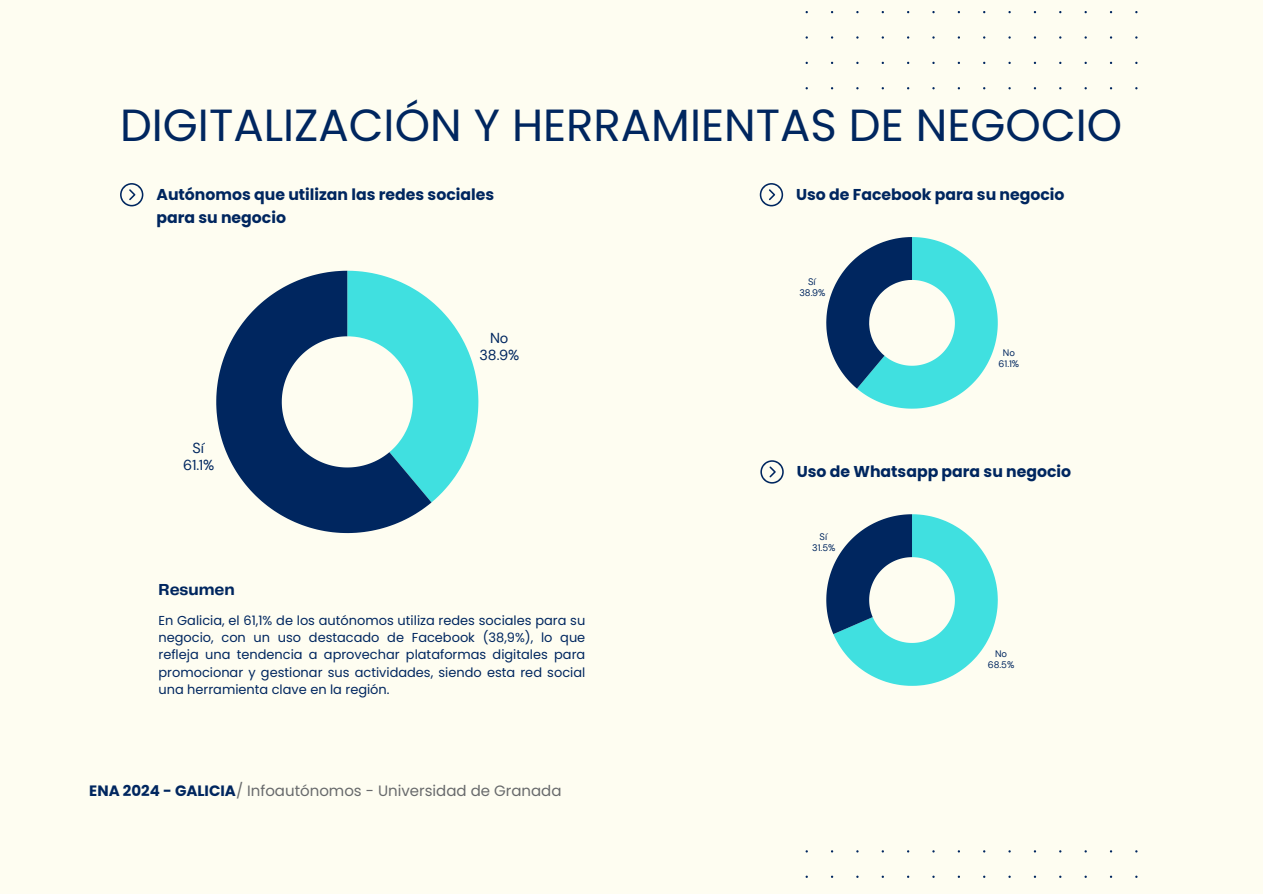
<style>
.page{position:relative;width:1263px;height:894px;background:#fff}
.page>*{position:absolute;margin:0;border:0;box-sizing:border-box;transform-origin:0 0}
.t1{font:45px "Poppins";color:#00265f}
.t2{font:700 16.5px "Telegraf";color:#00265f}
.t3{font:700 15.75px/22.5px "Poppins";color:#00265f}
.t4{font:15px "Poppins";color:#686a6c}
.t5{font:14.4px/17px "DM Sans";color:#00265f;text-align:center}
.t6{font:12.9px/17.2px "Poppins";color:#00265f;text-align:justify}
.t7{font:9.45px/11.1px "DM Sans";color:#00265f;text-align:center}
.s1{font-weight:700;color:#00265f}
</style>
<div class="page">
<div style="left:0;top:0;width:1263px;height:893px;background:#fefdf1"></div>
<svg style="left:431px;top:301px;width:47px;height:201px"></svg>
<svg style="left:216px;top:271px;width:215px;height:262px"></svg>
<svg style="left:826px;top:237px;width:172px;height:171px"></svg>
<svg style="left:826px;top:514px;width:172px;height:171px"></svg>
<svg style="left:120px;top:183px;width:23px;height:23px"></svg>
<svg style="left:760px;top:183px;width:23px;height:23px"></svg>
<svg style="left:760px;top:460px;width:24px;height:23px"></svg>
<h1 class="t1" style="left:120px;top:99px;width:1004px">DIGITALIZACIÓN Y HERRAMIENTAS DE NEGOCIO</h1>
<p class="t3" style="left:156px;top:183px;width:339px">Autónomos que utilizan las redes sociales para su negocio</p>
<p class="t3" style="left:796px;top:183px;width:270px">Uso de Facebook para su negocio</p>
<p class="t5" style="left:183px;top:439px;width:33px">Sí<br>61.1%</p>
<p class="t5" style="left:479px;top:329px;width:41px">No<br>38.9%</p>
<p class="t2" style="left:159px;top:577px;width:78px">Resumen</p>
<p class="t6" style="left:159px;top:611px;width:428px">En Galicia, el 61,1% de los autónomos utiliza redes sociales para su negocio, con un uso destacado de Facebook (38,9%), lo que refleja una tendencia a aprovechar plataformas digitales para promocionar y gestionar sus actividades, siendo esta red social una herramienta clave en la región.</p>
<p class="t4" style="left:89px;top:782px;width:474px"><span class="s1">ENA 2024 - GALICIA</span>/ Infoautónomos - Universidad de Granada</p>
<p class="t7" style="left:799px;top:276px;width:28px">Sí<br>38.9%</p>
<p class="t7" style="left:999px;top:347px;width:22px">No<br>61.1%</p>
<p class="t3" style="left:797px;top:460px;width:276px">Uso de Whatsapp para su negocio</p>
<p class="t7" style="left:812px;top:531px;width:25px">Sí<br>31.5%</p>
<p class="t7" style="left:988px;top:647px;width:28px">No<br>68.5%</p>
</div>
